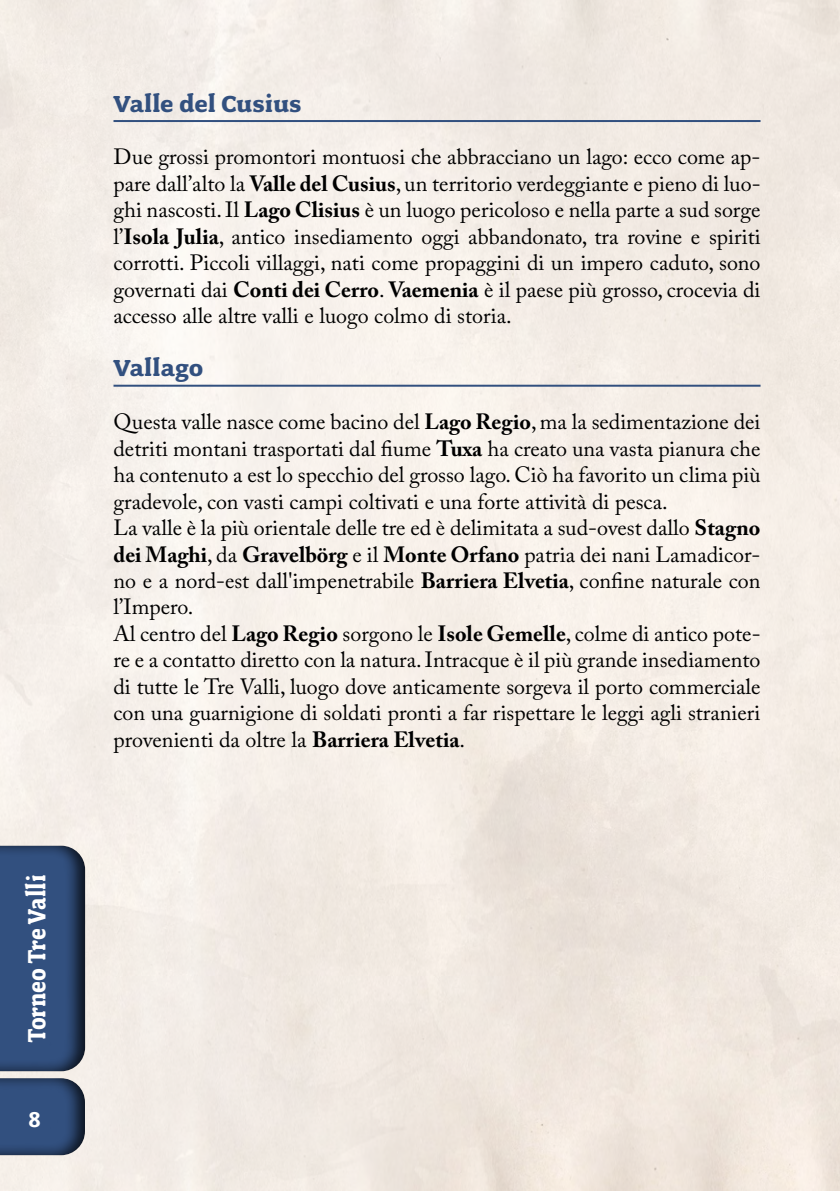
<style>
.page{position:relative;width:840px;height:1191px;background:#fff}
.page>*{position:absolute;margin:0;border:0;box-sizing:border-box;transform-origin:0 0}
.t1{font:700 28px "Fairplex Narrow OT";color:#fff}
.t2{font:700 26px "Fairplex Wide OT";letter-spacing:.005em;color:#32507f}
.t3{font:700 24px "Fairplex Narrow OT";color:#fff}
.t4{font:22px/26.4px "Adobe Caslon Pro";color:#000;text-align:justify}
.s1{font-weight:700}
</style>
<div class="page">
<hr style="left:113px;top:120px;width:647px;height:2px;background:#32507f">
<hr style="left:113px;top:385px;width:647px;height:2px;background:#32507f">
<div style="left:0;top:1075px;width:104px;height:92px;background:#000;opacity:.75"></div>
<div style="left:0;top:845px;width:105px;height:238px;background:#000;opacity:.75"></div>
<p class="t1" style="left:21px;top:1042px;width:169px;rotate:-90deg">Torneo Tre Valli</p>
<p class="t3" style="left:28px;top:1106px;width:14px">8</p>
<p class="t2" style="left:113px;top:89px;width:189px">Valle del Cusius</p>
<p class="t4" style="left:113px;top:144px;width:648px">Due grossi promontori montuosi che abbracciano un lago: ecco come ap&shy;pare dall’alto la <span class="s1">Valle del Cusius</span>, un territorio verdeggiante e pieno di luo&shy;ghi nascosti. Il <span class="s1">Lago Clisius</span> è un luogo pericoloso e nella parte a sud sorge l’<span class="s1">Isola Julia</span>, antico insediamento oggi abbandonato, tra rovine e spiriti corrotti. Piccoli villaggi, nati come propaggini di un impero caduto, sono governati dai <span class="s1">Conti dei Cerro</span>. <span class="s1">Vaemenia</span> è il paese più grosso, crocevia di accesso alle altre valli e luogo colmo di storia.</p>
<p class="t2" style="left:113px;top:353px;width:91px">Vallago</p>
<p class="t4" style="left:113px;top:408px;width:648px;text-align:left">Questa valle nasce come bacino del <span class="s1">Lago Regio</span>, ma la sedimentazione dei detriti montani trasportati dal fiume <span class="s1">Tuxa</span> ha creato una vasta pianura che ha contenuto a est lo specchio del grosso lago. Ciò ha favorito un clima più gradevole, con vasti campi coltivati e una forte attività di pesca.<br>La valle è la più orientale delle tre ed è delimitata a sud-ovest dallo <span class="s1">Stagno dei Maghi</span>, da <span class="s1">Gravelbörg</span> e il <span class="s1">Monte Orfano</span> patria dei nani Lamadicor&shy;no e a nord-est dall'impenetrabile <span class="s1">Barriera Elvetia</span>, confine naturale con l’Impero.<br>Al centro del <span class="s1">Lago Regio</span> sorgono le <span class="s1">Isole Gemelle</span>, colme di antico pote&shy;re e a contatto diretto con la natura. Intracque è il più grande insediamento di tutte le Tre Valli, luogo dove anticamente sorgeva il porto commerciale con una guarnigione di soldati pronti a far rispettare le leggi agli stranieri provenienti da oltre la <span class="s1">Barriera Elvetia</span>.</p>
</div>
